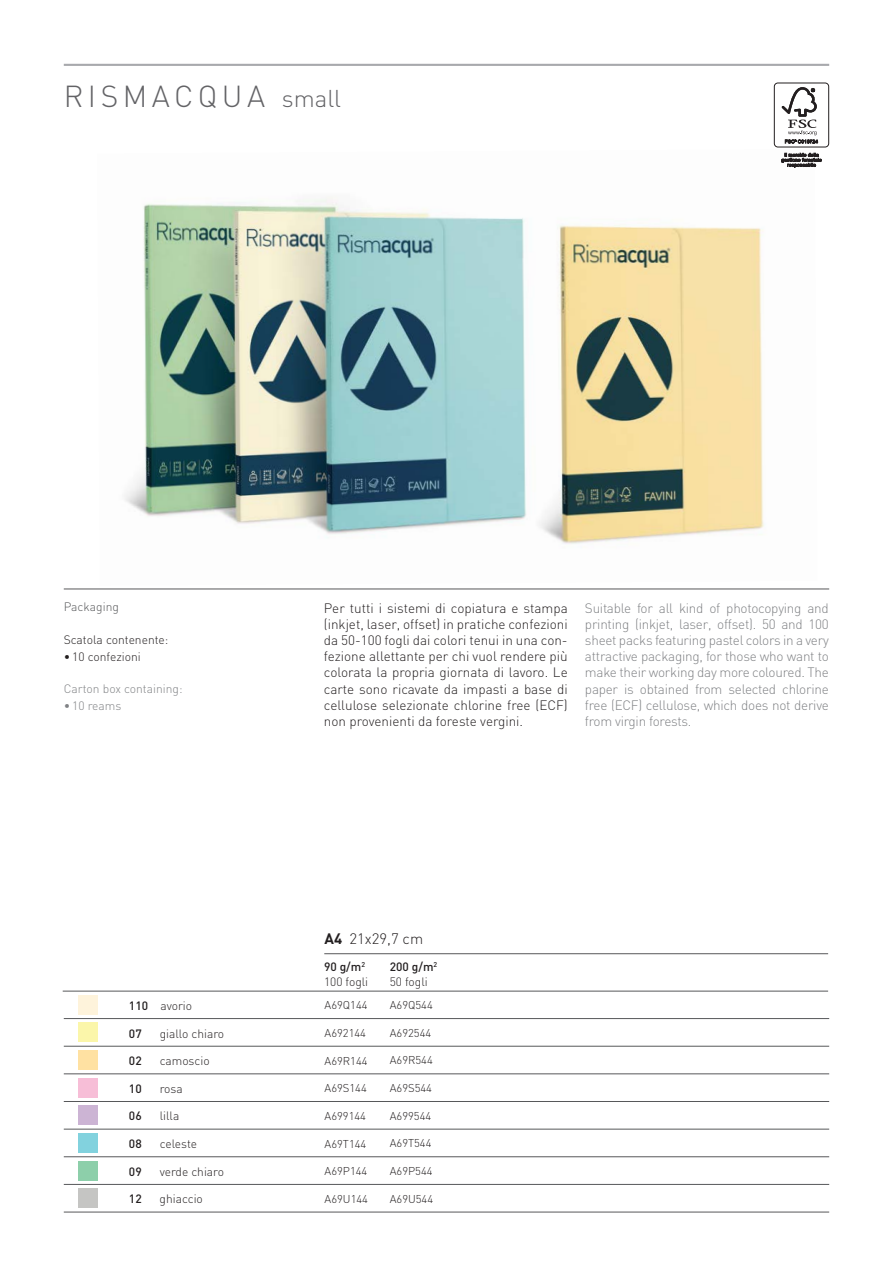
<style>
.page{position:relative;width:893px;height:1263px;background:#fff}
.page>*{position:absolute;margin:0;border:0;box-sizing:border-box;transform-origin:0 0}
.t1{font:300 30px "DIN";color:#636366}
.t2{font:300 15px "DIN";color:#231f20}
.t3{font:300 13.5px/16.2px "DIN";color:#231f20;text-align:justify}
.t4{font:300 13.5px/16.2px "DIN";letter-spacing:-.02em;color:#808285;text-align:justify}
.t5{font:300 12.15px "DIN";color:#231f20}
.t6{font:300 12.15px "DIN";color:#808285}
.t7{font:300 12.15px "DIN";color:#57585a}
.t8{font:300 12px/15px "DIN";color:#231f20}
.t9{font:500 12px "DIN";color:#231f20}
.t10{font:300 11.25px "DIN";color:#231f20}
.s1{font-size:24px}
.s2{font-weight:500}
.s3{font-weight:700}
</style>
<div class="page">
<img style="left:124px;top:152px;width:692px;height:392px">
<hr style="left:64px;top:64px;width:765px;height:2px;background:#a8a9ad">
<hr style="left:64px;top:589px;width:765px;height:1px;background:#57585a">
<hr style="left:324px;top:953px;width:504px;height:1px;background:#57585a">
<hr style="left:64px;top:1212px;width:765px;height:1px;background:#57585a">
<hr style="left:64px;top:1184px;width:765px;height:1px;background:#57585a">
<hr style="left:64px;top:1156px;width:765px;height:1px;background:#57585a">
<hr style="left:64px;top:1129px;width:765px;height:1px;background:#57585a">
<hr style="left:64px;top:1101px;width:765px;height:1px;background:#57585a">
<hr style="left:64px;top:1073px;width:765px;height:1px;background:#57585a">
<hr style="left:64px;top:1046px;width:765px;height:1px;background:#57585a">
<hr style="left:64px;top:1018px;width:765px;height:1px;background:#57585a">
<hr style="left:63px;top:991px;width:765px;height:1px;background:#57585a">
<div style="left:78px;top:1188px;width:19px;height:20px;background:#c5c5c3"></div>
<div style="left:78px;top:1161px;width:19px;height:19px;background:#8dcfaa"></div>
<div style="left:78px;top:1133px;width:19px;height:19px;background:#82d2de"></div>
<div style="left:78px;top:1106px;width:19px;height:19px;background:#ccb4d4"></div>
<div style="left:78px;top:1078px;width:19px;height:19px;background:#f7bed7"></div>
<div style="left:78px;top:1050px;width:19px;height:20px;background:#ffe1a2"></div>
<div style="left:78px;top:1023px;width:19px;height:19px;background:#fbf6aa"></div>
<div style="left:78px;top:995px;width:19px;height:19px;background:#fef3db"></div>
<div style="left:774px;top:82px;width:55px;height:66px;border:1px solid #231f20;border-radius:4px"></div>
<svg style="left:782px;top:87px;width:36px;height:56px"></svg>
<svg style="left:781px;top:153px;width:41px;height:15px"></svg>
<h1 class="t1" style="left:64px;top:77px;width:279px">RISMACQUA <span class="s1">small</span></h1>
<p class="t7" style="left:64px;top:600px;width:57px">Packaging</p>
<p class="t5" style="left:64px;top:632px;width:106px">Scatola contenente:</p>
<p class="t5" style="left:64px;top:649px;width:79px">• 10 confezioni</p>
<p class="t6" style="left:64px;top:681px;width:120px">Carton box containing:</p>
<p class="t6" style="left:64px;top:698px;width:59px">• 10 reams</p>
<p class="t8" style="left:129px;top:998px;width:65px"><span class="s2">110</span> avorio</p>
<p class="t9" style="left:129px;top:1026px;width:14px">07</p>
<p class="t8" style="left:160px;top:1026px;width:66px">giallo chiaro</p>
<p class="t9" style="left:129px;top:1053px;width:14px">02</p>
<p class="t8" style="left:160px;top:1053px;width:51px">camoscio</p>
<p class="t9" style="left:129px;top:1080px;width:14px">10</p>
<p class="t8" style="left:160px;top:1081px;width:25px">rosa</p>
<p class="t9" style="left:129px;top:1108px;width:14px">06</p>
<p class="t8" style="left:160px;top:1108px;width:21px">lilla</p>
<p class="t9" style="left:129px;top:1136px;width:14px">08</p>
<p class="t8" style="left:160px;top:1136px;width:39px">celeste</p>
<p class="t9" style="left:129px;top:1163px;width:14px">09</p>
<p class="t8" style="left:160px;top:1163px;width:66px">verde chiaro</p>
<p class="t9" style="left:129px;top:1191px;width:14px">12</p>
<p class="t8" style="left:160px;top:1191px;width:45px">ghiaccio</p>
<p class="t3" style="left:324px;top:599px;width:245px">Per tutti i sistemi di copiatura e stampa (inkjet, laser, offset) in pratiche confezioni da 50-100 fogli dai colori tenui in una con&shy;fezione allettante per chi vuol rendere più colorata la propria giornata di lavoro. Le carte sono ricavate da impasti a base di cellulose selezionate chlorine free (ECF) non provenienti da foreste vergini.</p>
<p class="t4" style="left:585px;top:599px;width:245px">Suitable for all kind of photocopying and printing (inkjet, laser, offset). 50 and 100 sheet packs featuring pastel colors in a very attractive packaging, for those who want to make their working day more coloured. The paper is obtained from selected chlorine free (ECF) cellulose, which does not derive from virgin forests.</p>
<p class="t2" style="left:325px;top:930px;width:100px"><span class="s3">A4</span> 21x29,7 cm</p>
<p class="t8" style="left:324px;top:959px;width:46px"><span class="s2">90 g/m</span><sup>2<br></sup>100 fogli</p>
<p class="t8" style="left:390px;top:959px;width:49px"><span class="s2">200 g/m</span><sup>2<br></sup>50 fogli</p>
<p class="t10" style="left:325px;top:998px;width:45px">A69Q144</p>
<p class="t10" style="left:390px;top:998px;width:45px">A69Q544</p>
<p class="t10" style="left:325px;top:1026px;width:43px">A692144</p>
<p class="t10" style="left:390px;top:1026px;width:43px">A692544</p>
<p class="t10" style="left:325px;top:1053px;width:45px">A69R144</p>
<p class="t10" style="left:390px;top:1053px;width:45px">A69R544</p>
<p class="t10" style="left:325px;top:1081px;width:44px">A69S144</p>
<p class="t10" style="left:390px;top:1081px;width:44px">A69S544</p>
<p class="t10" style="left:325px;top:1109px;width:43px">A699144</p>
<p class="t10" style="left:390px;top:1109px;width:43px">A699544</p>
<p class="t10" style="left:325px;top:1136px;width:43px">A69T144</p>
<p class="t10" style="left:390px;top:1136px;width:43px">A69T544</p>
<p class="t10" style="left:325px;top:1164px;width:44px">A69P144</p>
<p class="t10" style="left:390px;top:1164px;width:44px">A69P544</p>
<p class="t10" style="left:325px;top:1192px;width:45px">A69U144</p>
<p class="t10" style="left:390px;top:1192px;width:45px">A69U544</p>
</div>
